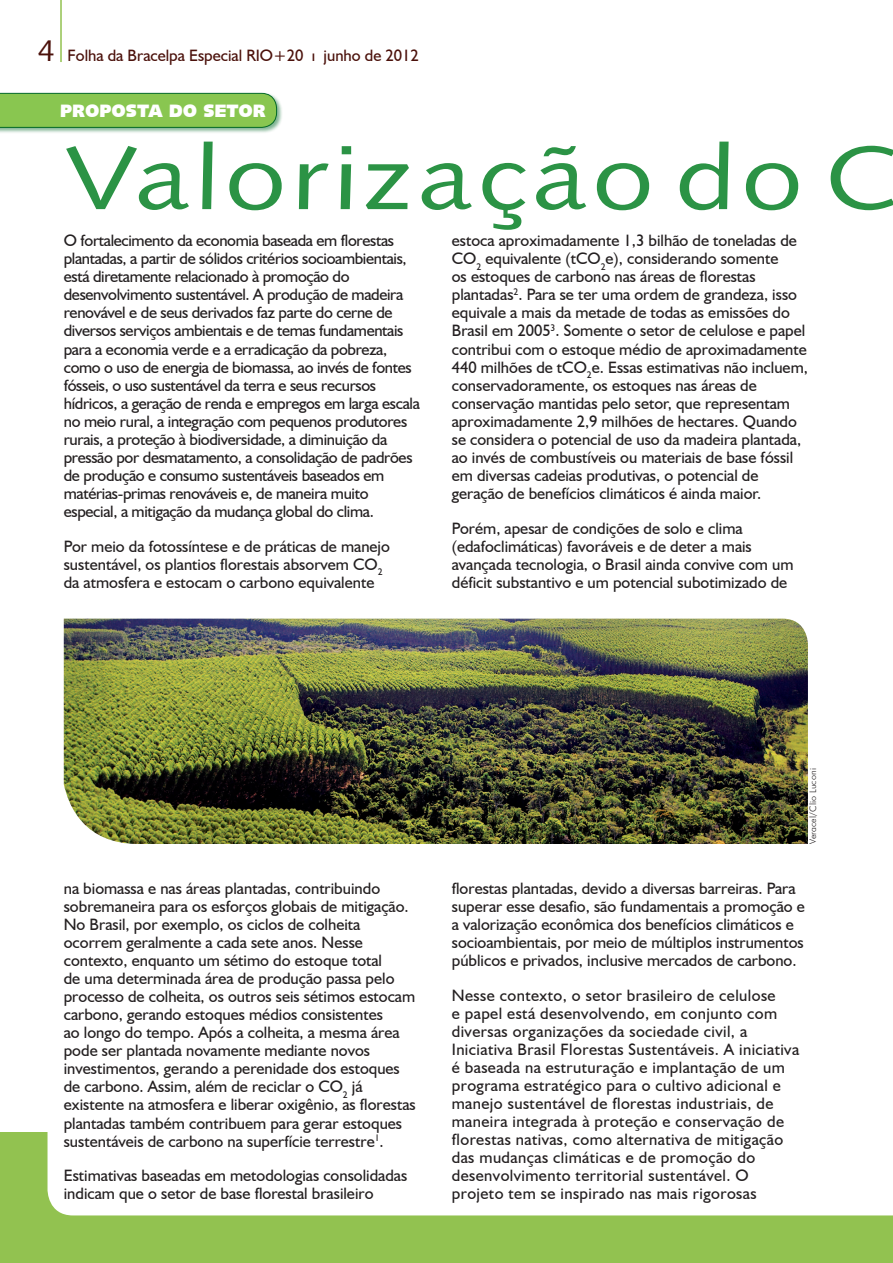
<style>
.page{position:relative;width:893px;height:1263px;background:#fff}
.page>*{position:absolute;margin:0;border:0;box-sizing:border-box;transform-origin:0 0}
.t1{font:90px "Humanist 531 BT Roman A";letter-spacing:.04em;color:#2b9345;scale:1.25 1}
.Texto{font:18px "Humanist 531 BT Ultra Black A";color:#fff}
.Texto-2{font:16.5px/18px "Humanist 521 BT";color:#231f20}
.Texto-3{font:16.5px/18px "Humanist 521 BT";letter-spacing:-.02em;color:#231f20}
.Texto-4{font:16.5px/18px "Humanist 521 BT";letter-spacing:.025em;color:#231f20}
.t2{font:16.5px "Humanist 521 BT";color:#4b110b}
.Crédito{font:300 9px "Futura BT";letter-spacing:.015em;color:#231f20}
.s1{font-family:"Humanist 531 BT Roman A";font-size:30px}
</style>
<div class="page">
<hr style="left:60px;top:0;width:2px;height:62px;background:#92c250">
<div style="left:0;top:1132px;width:893px;height:131px;background:#92c250"></div>
<div style="left:48px;top:1132px;width:845px;height:83px;background:#fff"></div>
<img style="left:64px;top:619px;width:744px;height:225px">
<div style="left:0;top:93px;width:283px;height:41px;background:#046a29;opacity:.5"></div>
<svg style="left:0;top:93px;width:277px;height:35px;background:#82c14f"></svg>
<p class="t2" style="left:38px;top:45px;width:383px"><span class="s1">4</span> Folha da Bracelpa Especial RIO+20 ı junho de 2012</p>
<p class="Texto" style="left:60px;top:99px;width:207px">PROPOSTA DO SETOR</p>
<p class="t1" style="left:64px;top:121px;width:669px">Valorização do C</p>
<p class="Texto-3" style="left:64px;top:231px;width:358px">O fortalecimento da economia baseada em florestas plantadas, a partir de sólidos critérios socioambientais, está diretamente relacionado à promoção do desenvolvimento sustentável. A produção de madeira renovável e de seus derivados faz parte do cerne de diversos serviços ambientais e de temas fundamentais para a economia verde e a erradicação da pobreza, como o uso de energia de biomassa, ao invés de fontes fósseis, o uso sustentável da terra e seus recursos hídricos, a geração de renda e empregos em larga escala no meio rural, a integração com pequenos produtores rurais, a proteção à biodiversidade, a diminuição da pressão por desmatamento, a consolidação de padrões de produção e consumo sustentáveis baseados em matérias-primas renováveis e, de maneira muito especial, a mitigação da mudança global do clima.</p>
<p class="Texto-2" style="left:64px;top:537px;width:328px">Por meio da fotossíntese e de práticas de manejo sustentável, os plantios florestais absorvem CO<sub>2 </sub>da atmosfera e estocam o carbono equivalente</p>
<p class="Texto-2" style="left:452px;top:231px;width:358px">estoca aproximadamente 1,3 bilhão de toneladas de CO<sub>2</sub> equivalente (tCO<sub>2</sub>e), considerando somente<br>os estoques de carbono nas áreas de florestas plantadas<sup>2</sup>. Para se ter uma ordem de grandeza, isso equivale a mais da metade de todas as emissões do Brasil em 2005<sup>3</sup>. Somente o setor de celulose e papel contribui com o estoque médio de aproximadamente 440 milhões de tCO<sub>2</sub>e. Essas estimativas não incluem, conservadoramente, os estoques nas áreas de conservação mantidas pelo setor, que representam aproximadamente 2,9 milhões de hectares. Quando se considera o potencial de uso da madeira plantada, ao invés de combustíveis ou materiais de base fóssil em diversas cadeias produtivas, o potencial de geração de benefícios climáticos é ainda maior.</p>
<p class="Texto-2" style="left:452px;top:519px;width:343px">Porém, apesar de condições de solo e clima (edafoclimáticas) favoráveis e de deter a mais avançada tecnologia, o Brasil ainda convive com um déficit substantivo e um potencial subotimizado de</p>
<p class="Texto-2" style="left:64px;top:879px;width:353px">na biomassa e nas áreas plantadas, contribuindo sobremaneira para os esforços globais de mitigação.<br>No Brasil, por exemplo, os ciclos de colheita ocorrem geralmente a cada sete anos. Nesse contexto, enquanto um sétimo do estoque total<br>de uma determinada área de produção passa pelo processo de colheita, os outros seis sétimos estocam carbono, gerando estoques médios consistentes<br>ao longo do tempo. Após a colheita, a mesma área pode ser plantada novamente mediante novos investimentos, gerando a perenidade dos estoques de carbono. Assim, além de reciclar o CO<sub>2</sub> já existente na atmosfera e liberar oxigênio, as florestas plantadas também contribuem para gerar estoques sustentáveis de carbono na superfície terrestre<sup>1</sup>.</p>
<p class="Texto-2" style="left:64px;top:1166px;width:345px">Estimativas baseadas em metodologias consolidadas indicam que o setor de base florestal brasileiro</p>
<p class="Crédito" style="left:808px;top:844px;width:77px;rotate:-90deg">Veracel/Clio Luconi</p>
<p class="Texto-2" style="left:452px;top:879px;width:355px">florestas plantadas, devido a diversas barreiras. Para superar esse desafio, são fundamentais a promoção e a valorização econômica dos benefícios climáticos e socioambientais, por meio de múltiplos instrumentos públicos e privados, inclusive mercados de carbono.</p>
<p class="Texto-4" style="left:452px;top:986px;width:349px">Nesse contexto, o setor brasileiro de celulose<br>e papel está desenvolvendo, em conjunto com diversas organizações da sociedade civil, a Iniciativa Brasil Florestas Sustentáveis. A iniciativa é baseada na estruturação e implantação de um programa estratégico para o cultivo adicional e manejo sustentável de florestas industriais, de maneira integrada à proteção e conservação de florestas nativas, como alternativa de mitigação das mudanças climáticas e de promoção do desenvolvimento territorial sustentável. O projeto tem se inspirado nas mais rigorosas</p>
</div>
